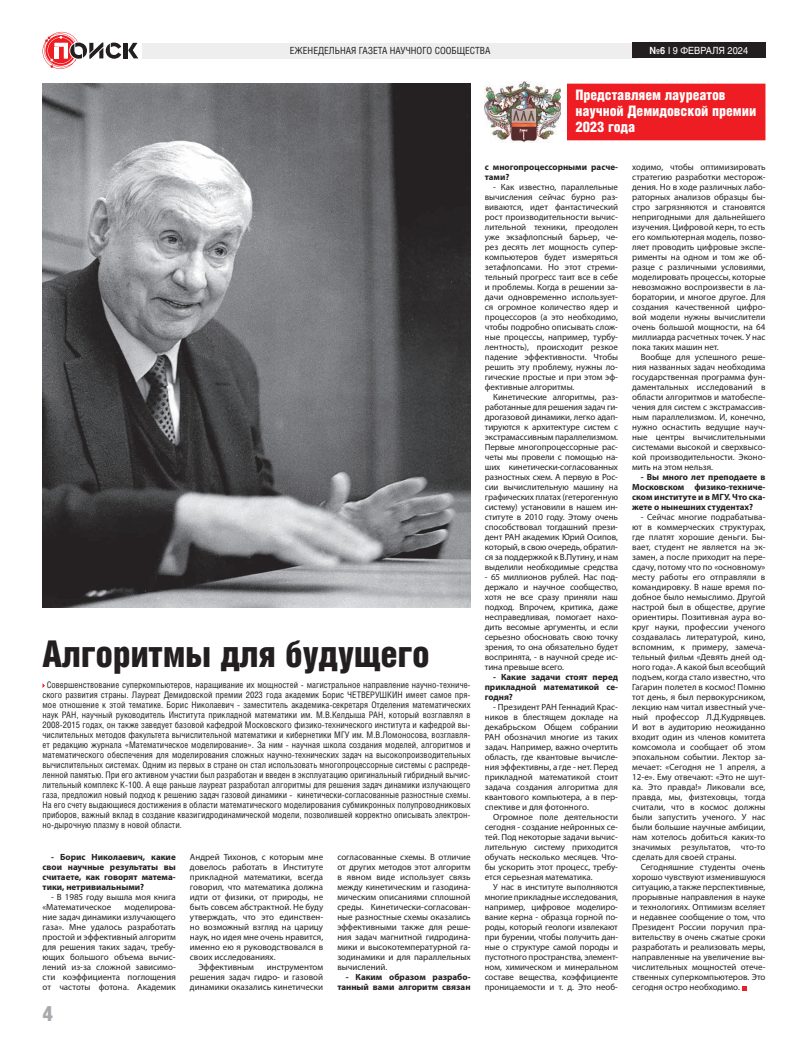
<style>
.page{position:relative;width:808px;height:1049px;background:#fff}
.page>*{position:absolute;margin:0;border:0;box-sizing:border-box;transform-origin:0 0}
.t1{font:37px "Helios Cond Black C";letter-spacing:-.01em;color:#231f20}
.t2{font:21.1px "Helios Cond Black C";color:#a8a9ad}
.t3{font:14.5px/16px "Helios Cond Black C";letter-spacing:-.005em;color:#fff}
.t4{font:9.8px "Helios Cond C";color:#231f20}
.t5{font:9.8px "Helios C";color:#fff;scale:.93 1}
.t6{font:9px/10px "Myriad Pro";color:#231f20;text-align:justify}
.t7{font:9px/10px "Helios Cond C";color:#231f20;text-align:justify}
.t8{font:700 9px/10px "Myriad Pro";color:#231f20;text-align:justify}
.s1{font-weight:700}
</style>
<div class="page">
<hr style="left:124px;top:43px;width:4px;height:15px;background:#231f20">
<svg style="left:128px;top:43px;width:10px;height:15px"></svg>
<svg style="left:43px;top:32px;width:78px;height:37px"></svg>
<div style="left:142px;top:43px;width:496px;height:16px;background:#eeeeef"></div>
<div style="left:632px;top:43px;width:133px;height:15px;background:#231f20"></div>
<div style="left:567px;top:84px;width:198px;height:56px;background:#ee1d23"></div>
<img style="left:485px;top:81px;width:76px;height:61px">
<svg style="left:742px;top:986px;width:4px;height:4px"></svg>
<img style="left:43px;top:84px;width:428px;height:523px">
<p class="t4" style="left:290px;top:45px;width:202px">ЕЖЕНЕДЕЛЬНАЯ ГАЗЕТА НАУЧНОГО СООБЩЕСТВА</p>
<p class="t5" style="left:649px;top:44px;width:108px"><span class="s1">№6</span> I 9 ФЕВРАЛЯ 2024</p>
<h3 class="t3" style="left:575px;top:87px;width:182px">Представляем лауреатов научной Демидовской премии<br>2023 года</h3>
<h1 class="t1" style="left:43px;top:632px;width:389px">Алгоритмы для будущего</h1>
<p class="t7" style="left:43px;top:680px;width:430px;text-indent:4px">Совершенствование суперкомпьютеров, наращивание их мощностей - магистральное направление научно-техниче&shy;ского развития страны. Лауреат Демидовской премии 2023 года академик Борис ЧЕТВЕРУШКИН имеет самое пря&shy;мое отношение к этой тематике. Борис Николаевич - заместитель академика-секретаря Отделения математических наук РАН, научный руководитель Института прикладной математики им. М.В.Келдыша РАН, который возглавлял в 2008-2015 годах, он также заведует базовой кафедрой Московского физико-технического института и кафедрой вы&shy;числительных методов факультета вычислительной математики и кибернетики МГУ им. М.В.Ломоносова, возглавля&shy;ет редакцию журнала «Математическое моделирование». За ним - научная школа создания моделей, алгоритмов и математического обеспечения для моделирования сложных научно-технических задач на высокопроизводительных вычислительных системах. Одним из первых в стране он стал использовать многопроцессорные системы с распреде&shy;ленной памятью. При его активном участии был разработан и введен в эксплуатацию оригинальный гибридный вычис&shy;лительный комплекс К-100. А еще раньше лауреат разработал алгоритмы для решения задач динамики излучающего газа, предложил новый подход к решению задач газовой динамики - кинетически-согласованные разностные схемы.<br>На его счету выдающиеся достижения в области математического моделирования субмикронных полупроводниковых приборов, важный вклад в создание квазигидродинамической модели, позволившей корректно описывать электрон&shy;но-дырочную плазму в новой области.</p>
<p class="t8" style="left:43px;top:852px;width:135px;text-indent:9px">- Борис Николаевич, какие свои научные результаты вы считаете, как говорят матема&shy;тики, нетривиальными?</p>
<p class="t6" style="left:43px;top:892px;width:135px;text-indent:9px">- В 1985 году вышла моя книга «Математическое</p>
<p class="t6" style="left:43px;top:902px;width:135px;text-indent:82px">моделирова&shy;ние задач динамики излучающего газа». Мне удалось разработать простой и эффективный алгоритм для решения таких задач, требу&shy;ющих большого объема вычис&shy;лений из-за сложной зависимо&shy;сти коэффициента поглощения от час тоты фотона. Академик</p>
<h2 class="t2" style="left:43px;top:1001px;width:12px">4</h2>
<p class="t6" style="left:190px;top:852px;width:135px">Андрей Тихонов, с которым мне</p>
<p class="t6" style="left:190px;top:862px;width:135px">довелось работать в Институте</p>
<p class="t6" style="left:190px;top:872px;width:135px">прикладной математики, всегда</p>
<p class="t6" style="left:190px;top:882px;width:135px">говорил, что математика должна</p>
<p class="t6" style="left:190px;top:892px;width:135px">идти от физики, от природы, не</p>
<p class="t6" style="left:190px;top:902px;width:135px">быть совсем абстрактной. Не буду</p>
<p class="t6" style="left:190px;top:912px;width:135px">утверждать, что это единствен-</p>
<p class="t6" style="left:190px;top:922px;width:135px">но возможный взгляд на царицу</p>
<p class="t6" style="left:190px;top:932px;width:135px">наук, но идея мне очень нравится,</p>
<p class="t6" style="left:190px;top:942px;width:135px">именно ею я руководствовался в</p>
<p class="t6" style="left:190px;top:952px;width:87px">своих исследованиях.</p>
<p class="t6" style="left:198px;top:962px;width:57px">Эффективным</p>
<p class="t6" style="left:190px;top:962px;width:135px;text-indent:77px">инструментом решения задач гидро- и газовой динамики оказались кинетически</p>
<p class="t6" style="left:337px;top:852px;width:135px">согласованные схемы. В отличие от других методов этот алгоритм в явном виде использует связь между кинетическим и газодина&shy;мическим описаниями сплошной среды. Кинетически-согласован&shy;ные разностные схемы оказались эффективными также для реше&shy;ния задач магнитной гидродина&shy;мики и высокотемпературной га&shy;зодинамики и для параллельных вычислений.</p>
<p class="t8" style="left:337px;top:972px;width:135px;text-align:right">- Каким образом разрабо&shy;танный вами алгоритм связан</p>
<p class="t8" style="left:485px;top:162px;width:135px">с многопроцессорными расче&shy;тами?</p>
<p class="t6" style="left:485px;top:182px;width:135px;text-indent:9px">- Как известно, параллельные вычисления сейчас бурно раз&shy;виваются, идет фантастический рост производительности вычис&shy;лительной техники, преодолен уже экзафлопсный барьер, че&shy;рез десять лет мощность супер&shy;компьютеров будет измеряться зетафлопсами. Но этот стреми&shy;тельный прогресс таит все в себе и проблемы. Когда в решении за&shy;дачи одновременно использует&shy;ся огромное количество ядер и процессоров (а это необходимо, чтобы подробно описывать слож&shy;ные процессы, например, турбу&shy;лентность), происходит резкое падение эффективности. Чтобы решить эту проблему, нужны ло&shy;гические простые и при этом эф&shy;фективные алгоритмы.</p>
<p class="t6" style="left:485px;top:392px;width:135px;text-indent:9px">Кинетические алгоритмы, раз&shy;работанные для решения задач ги&shy;дрогазовой динамики, легко адап&shy;тируются к архитектуре систем с экстрамассивным параллелизмом.<br>Первые многопроцессорные рас&shy;четы мы провели с помощью на&shy;ших кинетически-согласованных разностных схем. А первую в Рос&shy;сии вычислительную машину на графических платах (гетерогенную систему) установили в нашем ин&shy;ституте в 2010 году. Этому очень способствовал тогдашний прези&shy;дент РАН академик Юрий Осипов, который, в свою очередь, обратил&shy;ся за поддержкой к В.Путину, и нам выделили необходимые средства</p>
<p class="t6" style="left:485px;top:572px;width:135px">- 65 миллионов рублей. Нас под&shy;держало и научное сообщество, хотя не все сразу приняли наш подход. Впрочем, критика, даже несправедливая, помогает нахо&shy;дить весомые аргументы, и если серьезно обосновать свою точку зрения, то она обязательно будет воспринята, - в научной среде ис&shy;тина превыше всего.</p>
<p class="t8" style="left:485px;top:672px;width:135px;text-indent:9px">- Какие задачи стоят перед прикладной математикой се&shy;годня?</p>
<p class="t6" style="left:485px;top:702px;width:135px;text-indent:9px">- Президент РАН Геннадий Крас&shy;ников в блестящем докладе на декабрьском Общем собрании РАН обозначил многие из таких задач. Например, важно очертить область, где квантовые вычисле&shy;ния эффективны, а где - нет. Перед прикладной математикой стоит задача создания алгоритма для квантового компьютера, а в пер&shy;спективе и для фотонного.</p>
<p class="t6" style="left:485px;top:812px;width:135px;text-indent:9px">Огромное поле деятельности сегодня - создание нейронных се&shy;тей. Под некоторые задачи вычис&shy;лительную систему приходится обучать несколько месяцев. Что&shy;бы ускорить этот процесс, требу&shy;ется серьезная математика.</p>
<p class="t6" style="left:485px;top:882px;width:135px;text-indent:8px">У нас в институте выполняются многие прикладные исследования, например, цифровое моделиро&shy;вание керна - образца горной по&shy;роды, который геологи извлекают при бурении, чтобы получить дан&shy;ные о структуре самой породы и пустотного пространства, элемент&shy;ном, химическом и минеральном составе вещества, коэффициенте проницаемости и т. д. Это необ-</p>
<p class="t6" style="left:632px;top:162px;width:135px">ходимо, чтобы оптимизировать стратегию разработки месторож&shy;дения. Но в ходе различных лабо&shy;раторных анализов образцы бы&shy;стро загрязняются и становятся непригодными для дальнейшего изучения. Цифровой керн, то есть его компьютерная модель, позво&shy;ляет проводить цифровые экспе&shy;рименты на одном и том же об&shy;разце с различными условиями, моделировать процессы, которые невозможно воспроизвести в ла&shy;боратории, и многое другое. Для создания качественной цифро&shy;вой модели нужны вычислители очень большой мощности, на 64 миллиарда расчетных точек. У нас пока таких машин нет.</p>
<p class="t6" style="left:632px;top:352px;width:135px;text-indent:9px">Вообще для успешного реше&shy;ния названных задач необходима государственная программа фун&shy;даментальных исследований в области алгоритмов и матобеспе&shy;чения для систем с экстрамассив&shy;ным параллелизмом. И, конечно, нужно оснастить ведущие науч&shy;ные центры вычислительными системами высокой и сверхвысо&shy;кой производительности. Эконо&shy;мить на этом нельзя.</p>
<p class="t8" style="left:632px;top:472px;width:135px;text-indent:9px">- Вы много лет преподаете в Московском физико-техниче&shy;ском институте и в МГУ. Что ска&shy;жете о нынешних студентах?</p>
<p class="t6" style="left:632px;top:512px;width:135px;text-indent:9px">- Сейчас многие подрабатыва&shy;ют в коммерческих структурах, где платят хорошие деньги. Бы&shy;вает, студент не является на эк&shy;замен, а после приходит на пере&shy;сдачу, потому что по «основному» месту работы его отправляли в командировку. В наше время по&shy;добное было немыслимо. Другой настрой был в обществе, другие ориентиры. Позитивная аура во&shy;круг науки, профессии ученого создавалась литературой, кино, вспомним, к примеру, замеча&shy;тельный фильм «Девять дней од&shy;ного года». А какой был всеобщий подъем, когда стало известно, что Гагарин полетел в космос! Помню тот день, я был первокурсником, лекцию нам читал известный уче&shy;ный профессор Л.Д.Кудрявцев.<br>И вот в аудиторию неожиданно входит один из членов комитета комсомола и сообщает об этом эпохальном событии. Лектор за&shy;мечает: «Сегодня не 1 апреля, а 12-е». Ему отвечают: «Это не шут&shy;ка. Это правда!» Ликовали все, правда, мы, физтеховцы, тогда считали, что в космос должны были запустить ученого. У нас были большие научные амбиции, нам хотелось добиться каких-то значимых результатов, что-то сделать для своей страны.</p>
<p class="t6" style="left:632px;top:862px;width:135px;text-indent:9px">Сегодняшние студенты очень хорошо чувствуют изменившуюся ситуацию, а также перспективные, прорывные направления в науке и технологиях. Оптимизм вселяет и недавнее сообщение о том, что Президент России поручил пра&shy;вительству в очень сжатые сроки разработать и реализовать меры, направленные на увеличение вы&shy;числительных мощностей отече&shy;ственных суперкомпьютеров. Это сегодня остро необходимо.</p>
</div>
